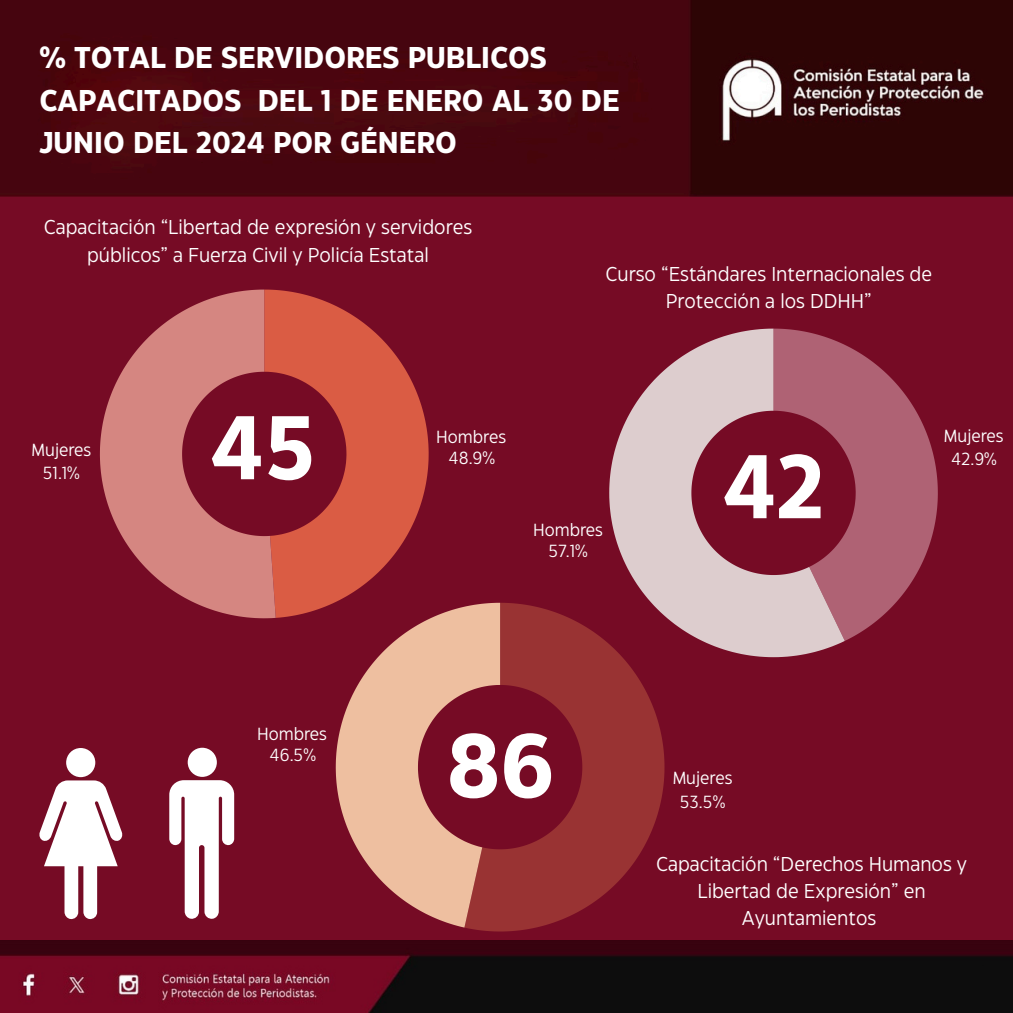
<style>
.page{position:relative;width:1013px;height:1013px;background:#fff}
.page>*{position:absolute;margin:0;border:0;box-sizing:border-box;transform-origin:0 0}
.t1{font:700 90px "Eastman Grotesque";color:#fff}
.t2{font:700 30px/42.2px "Eastman Grotesque";color:#fff}
.t3{font:20px/27.2px "Eastman Grotesque";color:#fff;text-align:center}
.t4{font:17.5px/23.6px "Eastman Grotesque";color:#fff;text-align:center}
</style>
<div class="page">
<div style="left:0;top:0;width:1012px;height:1012px;background:#760b25"></div>
<img style="left:0;top:940px;width:1012px;height:72px">
<img style="left:0;top:0;width:1012px;height:196px">
<svg style="left:276px;top:290px;width:152px;height:328px;fill:#da5c44"></svg>
<svg style="left:100px;top:289px;width:176px;height:329px;fill:#d58681"></svg>
<svg style="left:844px;top:344px;width:93px;height:297px;fill:#af6274"></svg>
<svg style="left:609px;top:328px;width:235px;height:329px"></svg>
<svg style="left:464px;top:602px;width:200px;height:329px;fill:#933"></svg>
<svg style="left:336px;top:602px;width:164px;height:325px;fill:#eebfa0"></svg>
<svg style="left:39px;top:780px;width:83px;height:139px"></svg>
<div style="left:66px;top:748px;width:29px;height:29px;background:#fff;border-radius:50%"></div>
<div style="left:188px;top:747px;width:29px;height:30px;background:#fff;border-radius:50%"></div>
<svg style="left:169px;top:780px;width:65px;height:138px"></svg>
<div style="left:964px;top:966px;width:37px;height:38px;background:#0d0d0d"></div>
<p class="t2" style="left:39px;top:39px;width:582px">% TOTAL DE SERVIDORES PUBLICOS<br>CAPACITADOS DEL 1 DE ENERO AL 30 DE<br>JUNIO DEL 2024 POR GÉNERO</p>
<p class="t3" style="left:44px;top:215px;width:430px">Capacitación “Libertad de expresión y servidores públicos” a Fuerza Civil y Policía Estatal</p>
<p class="t3" style="left:605px;top:262px;width:328px">Curso “Estándares Internacionales de<br>Protección a los DDHH”</p>
<p class="t4" style="left:32px;top:439px;width:61px">Mujeres<br>51.1%</p>
<p class="t1" style="left:211px;top:413px;width:106px">45</p>
<p class="t4" style="left:436px;top:427px;width:71px;line-height:20.8px">Hombres<br>48.9%</p>
<p class="t4" style="left:533px;top:520px;width:71px;line-height:20.8px">Hombres<br>57.1%</p>
<p class="t1" style="left:723px;top:452px;width:103px">42</p>
<p class="t4" style="left:943px;top:425px;width:61px">Mujeres<br>42.9%</p>
<p class="t4" style="left:257px;top:725px;width:71px;line-height:20.8px">Hombres<br>46.5%</p>
<p class="t1" style="left:446px;top:731px;width:109px">86</p>
<p class="t4" style="left:672px;top:767px;width:61px">Mujeres<br>53.5%</p>
<p class="t3" style="left:656px;top:851px;width:312px">Capacitación “Derechos Humanos y<br>Libertad de Expresión” en<br>Ayuntamientos</p>
</div>
